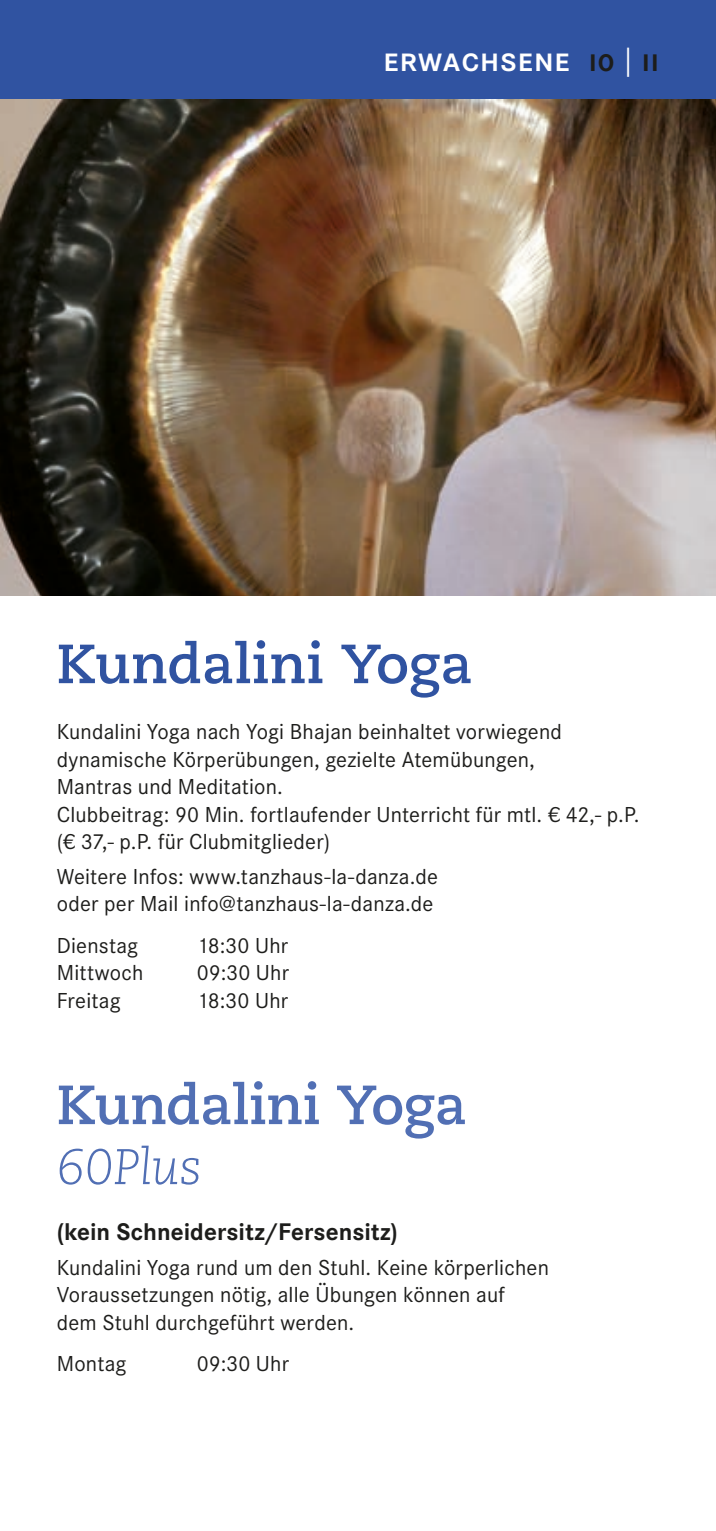
<style>
.page{position:relative;width:716px;height:1531px;background:#fff}
.page>*{position:absolute;margin:0;border:0;box-sizing:border-box;transform-origin:0 0}
.t1{font:700 55px "Caecilia LT Std";color:#3053a1}
.t2{font:700 55px "Caecilia LT Std";letter-spacing:-.01em;color:#516fb4}
.t3{font:italic 300 50px "Caecilia LT Std";letter-spacing:.005em;color:#516fb4}
.t4{font:600 35px "Corporate SSC";letter-spacing:.02em;color:#fff}
.t5{font:700 25px "Corporate S";color:#1d1d1b}
.t6{font:22.5px/27.5px "Corporate S";letter-spacing:.01em;color:#1d1d1b}
.s1{color:#1d1d1b}
.s2{font-weight:300}
</style>
<div class="page">
<div style="left:0;top:0;width:716px;height:99px;background:#3053a1"></div>
<img style="left:0;top:99px;width:716px;height:496px">
<h3 class="t4" style="left:383px;top:39px;width:277px">erwachsene <span class="s1">10</span> <span class="s2">|</span> <span class="s1">11</span></h3>
<h1 class="t1" style="left:57px;top:631px;width:417px">Kundalini Yoga</h1>
<p class="t6" style="left:57px;top:717px;width:584px">Kundalini Yoga nach Yogi Bhajan beinhaltet vorwiegend dynamische Körperübungen, gezielte Atemübungen,<br>Mantras und Meditation.<br>Clubbeitrag: 90 Min. fortlaufender Unterricht für mtl. € 42,- p.P. (€ 37,- p.P. für Clubmitglieder)</p>
<p class="t6" style="left:57px;top:861px;width:383px">Weitere Infos: www.tanzhaus-la-danza.de oder per Mail info@tanzhaus-la-danza.de</p>
<p class="t6" style="left:57px;top:931px;width:83px">Dienstag</p>
<p class="t6" style="left:197px;top:931px;width:93px">18:30 Uhr</p>
<p class="t6" style="left:57px;top:958px;width:88px">Mittwoch</p>
<p class="t6" style="left:197px;top:958px;width:94px">09:30 Uhr</p>
<p class="t6" style="left:57px;top:986px;width:65px">Freitag</p>
<p class="t6" style="left:197px;top:986px;width:93px">18:30 Uhr</p>
<h1 class="t2" style="left:57px;top:1072px;width:412px">Kundalini Yoga</h1>
<h2 class="t3" style="left:57px;top:1138px;width:147px">60Plus</h2>
<p class="t5" style="left:57px;top:1214px;width:343px">(kein Schneidersitz/Fersensitz)</p>
<p class="t6" style="left:57px;top:1252px;width:494px">Kundalini Yoga rund um den Stuhl. Keine körperlichen<br>Voraussetzungen nötig, alle Übungen können auf dem Stuhl durchgeführt werden.</p>
<p class="t6" style="left:57px;top:1349px;width:71px">Montag</p>
<p class="t6" style="left:197px;top:1349px;width:94px">09:30 Uhr</p>
</div>
